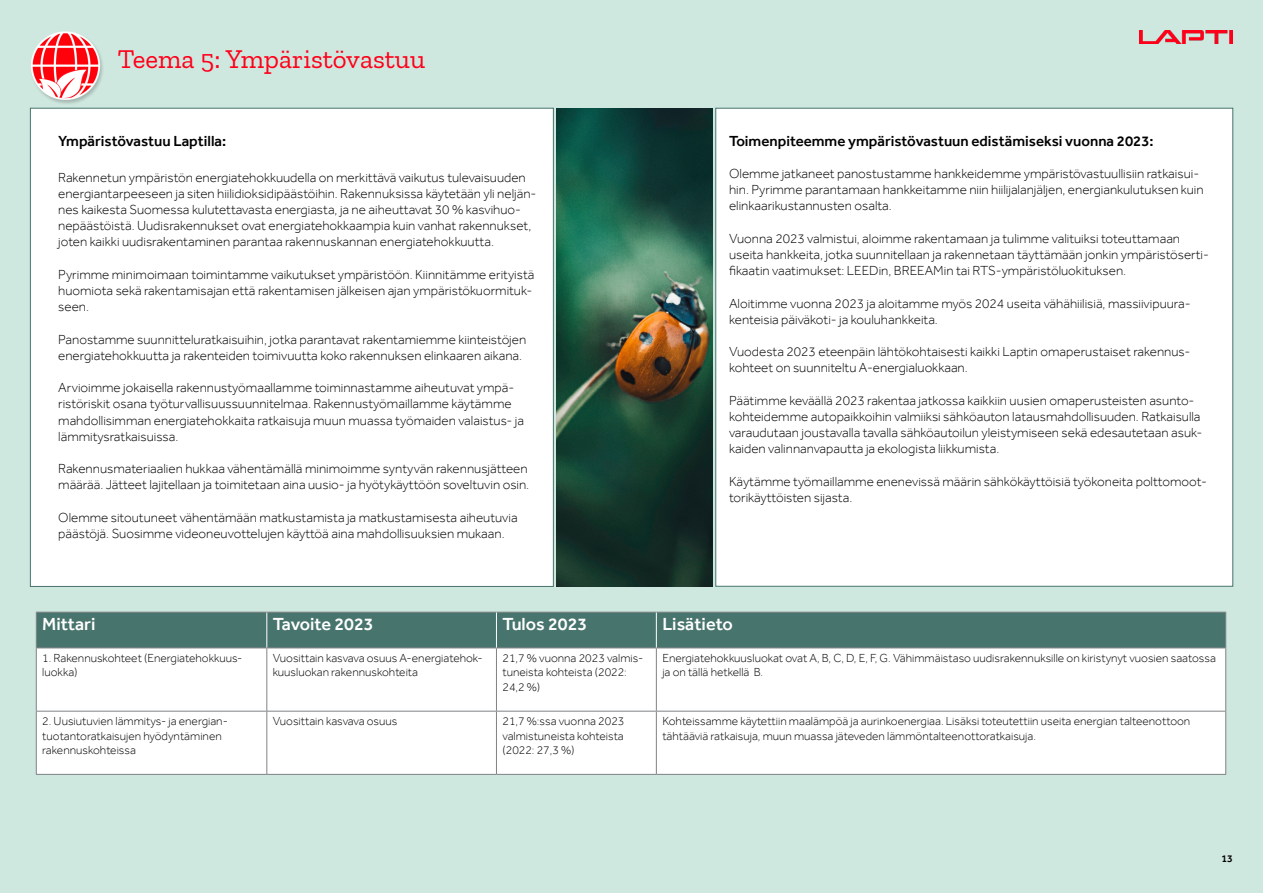
<style>
.page{position:relative;width:1263px;height:893px;background:#cfe8df}
.page>*{position:absolute;margin:0;border:0;box-sizing:border-box;transform-origin:0 0}
.t1{font:27px "Zilla Slab";color:#ff001a}
.t2{font:500 18px "Effra";color:#fff}
.t3{font:500 15px "Effra";color:#000}
.t4{font:300 13.5px/16.2px "Effra";color:#000}
.t5{font:300 12px/14.4px "Effra";color:#000}
.t6{font:500 10.5px "Effra";color:#000}
</style>
<div class="page">
<div style="left:30px;top:108px;width:524px;height:479px;background:#fff;border:1px solid #47746d"></div>
<div style="left:716px;top:108px;width:517px;height:478px;background:#fff;border:1px solid #47746d"></div>
<div style="left:37px;top:613px;width:1188px;height:35px;background:#47746d"></div>
<div style="left:37px;top:649px;width:1188px;height:125px;background:#fff"></div>
<hr style="left:36px;top:612px;width:231px;height:1px;background:#808285">
<hr style="left:36px;top:612px;width:1px;height:36px;background:#808285">
<hr style="left:267px;top:612px;width:229px;height:1px;background:#808285">
<hr style="left:496px;top:612px;width:160px;height:1px;background:#808285">
<hr style="left:656px;top:612px;width:570px;height:1px;background:#808285">
<hr style="left:1225px;top:612px;width:1px;height:36px;background:#808285">
<hr style="left:36px;top:648px;width:231px;height:1px;background:#808285">
<hr style="left:36px;top:648px;width:1px;height:63px;background:#808285">
<hr style="left:267px;top:648px;width:229px;height:1px;background:#808285">
<hr style="left:266px;top:648px;width:1px;height:63px;background:#808285">
<hr style="left:496px;top:648px;width:160px;height:1px;background:#808285">
<hr style="left:496px;top:648px;width:1px;height:63px;background:#808285">
<hr style="left:656px;top:648px;width:570px;height:1px;background:#808285">
<hr style="left:656px;top:648px;width:1px;height:63px;background:#808285">
<hr style="left:1225px;top:648px;width:1px;height:63px;background:#808285">
<hr style="left:36px;top:711px;width:231px;height:1px;background:#808285">
<hr style="left:36px;top:711px;width:1px;height:63px;background:#808285">
<hr style="left:267px;top:711px;width:229px;height:1px;background:#808285">
<hr style="left:266px;top:711px;width:1px;height:63px;background:#808285">
<hr style="left:496px;top:711px;width:160px;height:1px;background:#808285">
<hr style="left:496px;top:711px;width:1px;height:63px;background:#808285">
<hr style="left:656px;top:711px;width:570px;height:1px;background:#808285">
<hr style="left:656px;top:711px;width:1px;height:63px;background:#808285">
<hr style="left:1225px;top:711px;width:1px;height:63px;background:#808285">
<hr style="left:36px;top:774px;width:231px;height:1px;background:#808285">
<hr style="left:267px;top:774px;width:229px;height:1px;background:#808285">
<hr style="left:496px;top:774px;width:160px;height:1px;background:#808285">
<hr style="left:656px;top:774px;width:570px;height:1px;background:#808285">
<hr style="left:266px;top:612px;width:1px;height:36px;background:#fff">
<hr style="left:496px;top:612px;width:1px;height:36px;background:#fff">
<hr style="left:656px;top:612px;width:1px;height:36px;background:#fff">
<div style="left:30px;top:31px;width:74px;height:74px;background:#000;opacity:.2"></div>
<img style="left:30px;top:31px;width:70px;height:69px">
<img style="left:1140px;top:30px;width:93px;height:14px">
<img style="left:556px;top:108px;width:156px;height:479px">
<p class="t1" style="left:118px;top:44px;width:309px">Teema 5: Ympäristövastuu</p>
<p class="t3" style="left:58px;top:132px;width:169px">Ympäristövastuu Laptilla:</p>
<p class="t4" style="left:58px;top:169px;width:480px">Rakennetun ympäristön energiatehokkuudella on merkittävä vaikutus tulevaisuuden energiantarpeeseen ja siten hiilidioksidipäästöihin. Rakennuksissa käytetään yli neljän&shy;nes kaikesta Suomessa kulutettavasta energiasta, ja ne aiheuttavat 30 % kasvihuo&shy;nepäästöistä. Uudisrakennukset ovat energiatehokkaampia kuin vanhat rakennukset, joten kaikki uudisrakentaminen parantaa rakennuskannan energiatehokkuutta.</p>
<p class="t4" style="left:58px;top:266px;width:478px">Pyrimme minimoimaan toimintamme vaikutukset ympäristöön. Kiinnitämme erityistä huomiota sekä rakentamisajan että rakentamisen jälkeisen ajan ympäristökuormituk&shy;seen.</p>
<p class="t4" style="left:58px;top:331px;width:469px">Panostamme suunnitteluratkaisuihin, jotka parantavat rakentamiemme kiinteistöjen energiatehokkuutta ja rakenteiden toimivuutta koko rakennuksen elinkaaren aikana.</p>
<p class="t4" style="left:58px;top:379px;width:467px">Arvioimme jokaisella rakennustyömaallamme toiminnastamme aiheutuvat ympä&shy;ristöriskit osana työturvallisuussuunnitelmaa. Rakennustyömaillamme käytämme mahdollisimman energiatehokkaita ratkaisuja muun muassa työmaiden valaistus- ja lämmitysratkaisuissa.</p>
<p class="t4" style="left:58px;top:460px;width:472px">Rakennusmateriaalien hukkaa vähentämällä minimoimme syntyvän rakennusjätteen määrää. Jätteet lajitellaan ja toimitetaan aina uusio- ja hyötykäyttöön soveltuvin osin.</p>
<p class="t4" style="left:58px;top:509px;width:461px">Olemme sitoutuneet vähentämään matkustamista ja matkustamisesta aiheutuvia päästöjä. Suosimme videoneuvottelujen käyttöä aina mahdollisuuksien mukaan.</p>
<p class="t3" style="left:729px;top:132px;width:426px">Toimenpiteemme ympäristövastuun edistämiseksi vuonna 2023:</p>
<p class="t4" style="left:729px;top:165px;width:476px">Olemme jatkaneet panostustamme hankkeidemme ympäristövastuullisiin ratkaisui&shy;hin. Pyrimme parantamaan hankkeitamme niin hiilijalanjäljen, energiankulutuksen kuin elinkaarikustannusten osalta.</p>
<p class="t4" style="left:729px;top:230px;width:481px">Vuonna 2023 valmistui, aloimme rakentamaan ja tulimme valituiksi toteuttamaan useita hankkeita, jotka suunnitellaan ja rakennetaan täyttämään jonkin ympäristöserti&shy;fikaatin vaatimukset: LEEDin, BREEAMin tai RTS-ympäristöluokituksen.</p>
<p class="t4" style="left:729px;top:295px;width:463px">Aloitimme vuonna 2023 ja aloitamme myös 2024 useita vähähiilisiä, massiivipuura&shy;kenteisia päiväkoti- ja kouluhankkeita.</p>
<p class="t4" style="left:729px;top:343px;width:463px">Vuodesta 2023 eteenpäin lähtökohtaisesti kaikki Laptin omaperustaiset rakennus&shy;kohteet on suunniteltu A-energialuokkaan.</p>
<p class="t4" style="left:729px;top:392px;width:475px">Päätimme keväällä 2023 rakentaa jatkossa kaikkiin uusien omaperusteisten asunto&shy;kohteidemme autopaikkoihin valmiiksi sähköauton latausmahdollisuuden. Ratkaisulla varaudutaan joustavalla tavalla sähköautoilun yleistymiseen sekä edesautetaan asuk&shy;kaiden valinnanvapautta ja ekologista liikkumista.</p>
<p class="t4" style="left:729px;top:473px;width:479px">Käytämme työmaillamme enenevissä määrin sähkökäyttöisiä työkoneita polttomoot&shy;torikäyttöisten sijasta.</p>
<p class="t2" style="left:42px;top:613px;width:55px">Mittari</p>
<p class="t2" style="left:273px;top:613px;width:102px">Tavoite 2023</p>
<p class="t2" style="left:502px;top:613px;width:86px">Tulos 2023</p>
<p class="t2" style="left:662px;top:613px;width:72px">Lisätieto</p>
<p class="t5" style="left:42px;top:651px;width:202px">1. Rakennuskohteet (Energiatehokkuus&shy;luokka)</p>
<p class="t5" style="left:273px;top:651px;width:212px">Vuosittain kasvava osuus A-energiatehok&shy;kuusluokan rakennuskohteita</p>
<p class="t5" style="left:502px;top:651px;width:142px">21,7 % vuonna 2023 valmis&shy;tuneista kohteista (2022:<br>24,2 %)</p>
<p class="t5" style="left:662px;top:651px;width:555px">Energiatehokkuusluokat ovat A, B, C, D, E, F, G. Vähimmäistaso uudisrakennuksille on kiristynyt vuosien saatossa ja on tällä hetkellä B.</p>
<p class="t5" style="left:42px;top:714px;width:187px">2. Uusiutuvien lämmitys- ja energian&shy;tuotantoratkaisujen hyödyntäminen rakennuskohteissa</p>
<p class="t5" style="left:273px;top:714px;width:126px">Vuosittain kasvava osuus</p>
<p class="t5" style="left:502px;top:714px;width:124px">21,7 %:ssa vuonna 2023 valmistuneista kohteista</p>
<p class="t5" style="left:662px;top:714px;width:529px">Kohteissamme käytettiin maalämpöä ja aurinkoenergiaa. Lisäksi toteutettiin useita energian talteenottoon tähtääviä ratkaisuja, muun muassa jäteveden lämmöntalteenottoratkaisuja.</p>
<p class="t5" style="left:502px;top:743px;width:74px">(2022: 27,3 %)</p>
<p class="t6" style="left:1221px;top:852px;width:13px">13</p>
</div>
